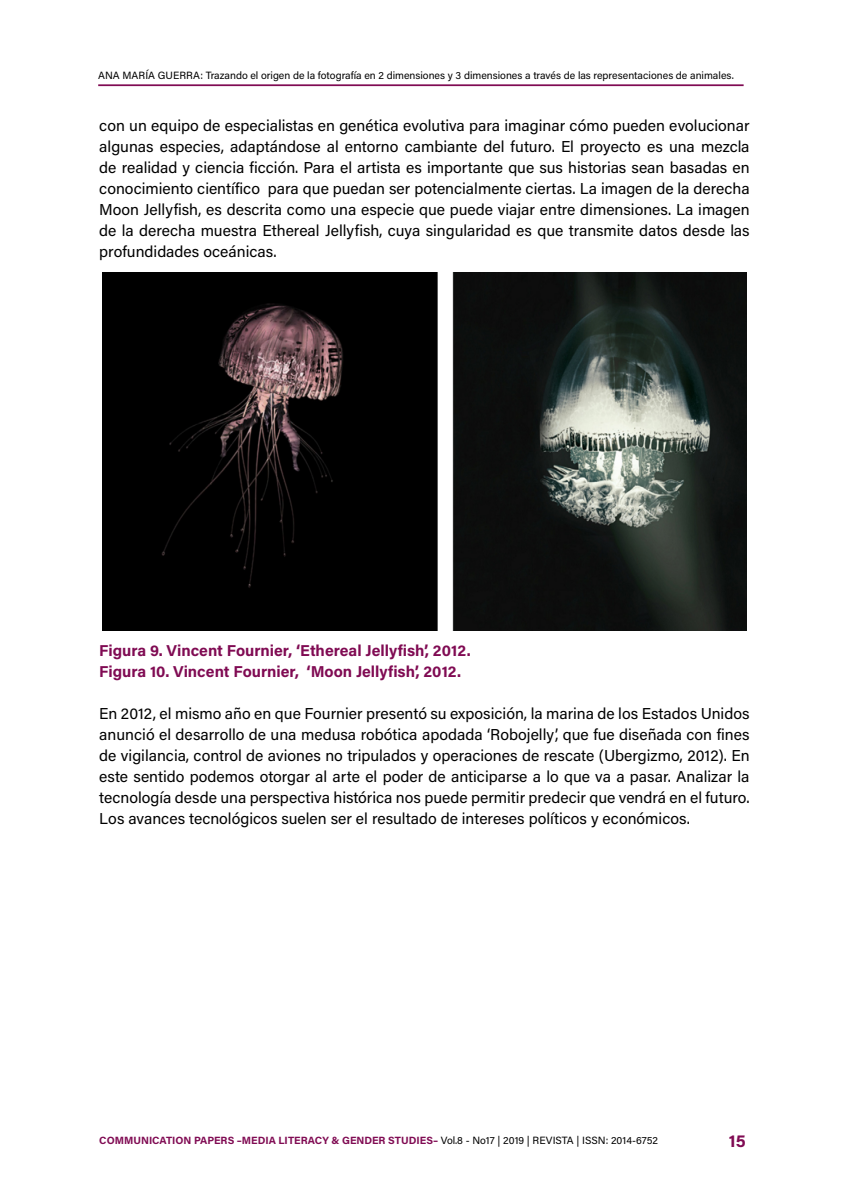
<style>
.page{position:relative;width:844px;height:1191px;background:#fff}
.page>*{position:absolute;margin:0;border:0;box-sizing:border-box;transform-origin:0 0}
.t1{font:700 17.5px "Acumin Pro";color:#800b53}
.t2{font:15.75px/21px "Acumin Pro";color:#000;text-align:justify}
.t3{font:700 15.75px/21px "Acumin Pro";color:#800b53}
.t4{font:10.5px "Acumin Pro";color:#000}
.t5{font:700 10.5px "Acumin Pro";color:#800b53}
.s1{font-weight:400;color:#000}
</style>
<div class="page">
<hr style="left:98px;top:84px;width:645px;height:2px;background:#800b53">
<img style="left:102px;top:273px;width:644px;height:357px">
<p class="t4" style="left:98px;top:68px;width:637px">ANA MARÍA GUERRA: Trazando el origen de la fotografía en 2 dimensiones y 3 dimensiones a través de las representaciones de animales.</p>
<p class="t2" style="left:99px;top:114px;width:651px">con un equipo de especialistas en genética evolutiva para imaginar cómo pueden evolucionar algunas especies, adaptándose al entorno cambiante del futuro. El proyecto es una mezcla de realidad y ciencia ficción. Para el artista es importante que sus historias sean basadas en conocimiento científico para que puedan ser potencialmente ciertas. La imagen de la derecha Moon Jellyfish, es descrita como una especie que puede viajar entre dimensiones. La imagen de la derecha muestra Ethereal Jellyfish, cuya singularidad es que transmite datos desde las profundidades oceánicas.</p>
<p class="t3" style="left:99px;top:639px;width:373px">Figura 9. Vincent Fournier, ‘Ethereal Jellyfish’, 2012.<br>Figura 10. Vincent Fournier, ‘Moon Jellyfish’, 2012.</p>
<p class="t2" style="left:99px;top:702px;width:651px">En 2012, el mismo año en que Fournier presentó su exposición, la marina de los Estados Unidos anunció el desarrollo de una medusa robótica apodada ‘Robojelly’, que fue diseñada con fines de vigilancia, control de aviones no tripulados y operaciones de rescate (Ubergizmo, 2012). En este sentido podemos otorgar al arte el poder de anticiparse a lo que va a pasar. Analizar la tecnología desde una perspectiva histórica nos puede permitir predecir que vendrá en el futuro.<br>Los avances tecnológicos suelen ser el resultado de intereses políticos y económicos.</p>
<p class="t5" style="left:99px;top:1133px;width:560px">COMMUNICATION PAPERS –MEDIA LITERACY &amp; GENDER STUDIES– <span class="s1">Vol.8 - No17 | 2019 | REVISTA | ISSN: 2014-6752</span></p>
<p class="t1" style="left:728px;top:1128px;width:18px">15</p>
</div>
